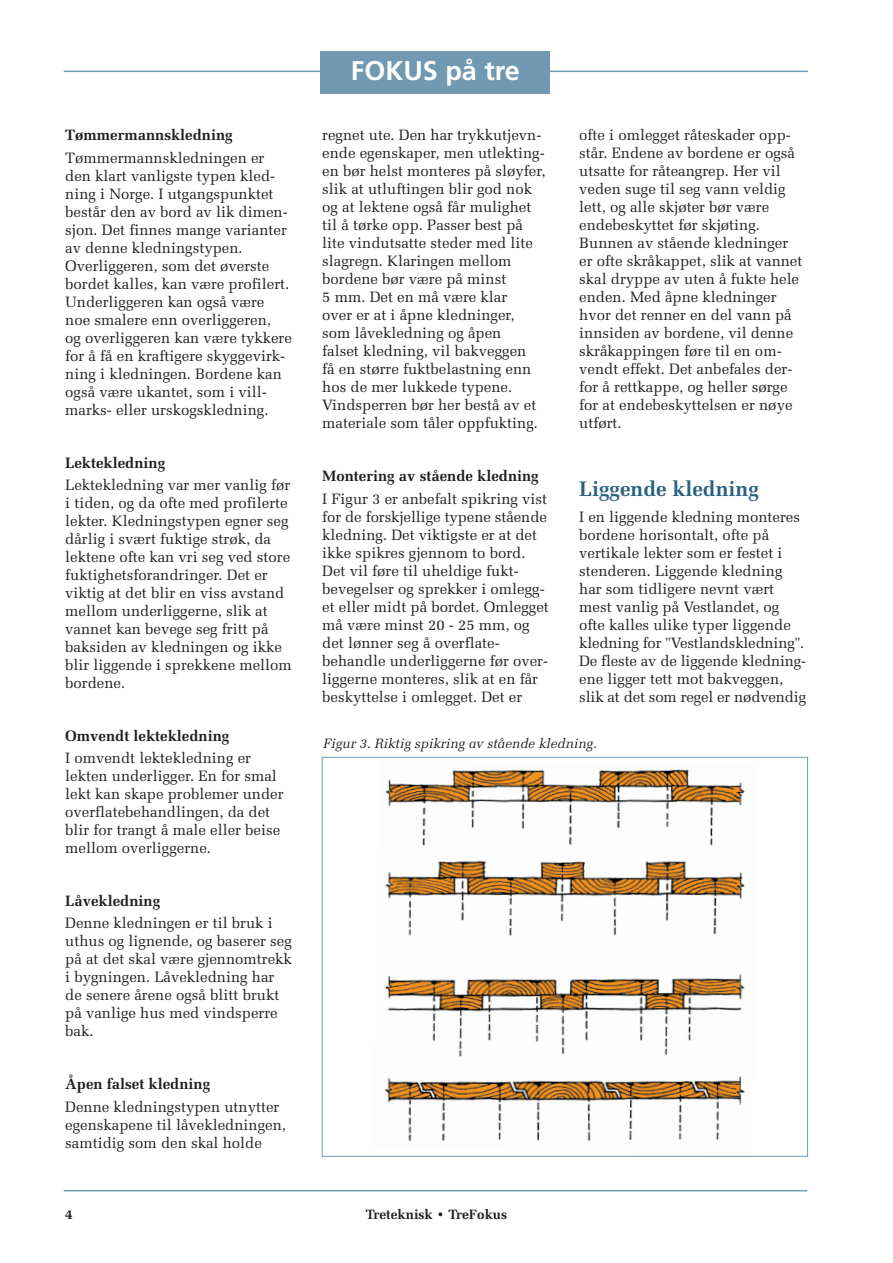
<style>
.page{position:relative;width:893px;height:1263px;background:#fff}
.page>*{position:absolute;margin:0;border:0;box-sizing:border-box;transform-origin:0 0}
.t1{font:700 27px "Frutiger";color:#fff}
.t2{font:700 21px "Melior";color:#2b627f}
.t3{font:15px/18px "Melior";color:#231f20}
.t4{font:700 15px "Melior";color:#231f20}
.t5{font:italic 13.5px "Melior";color:#231f20}
.t6{font:700 13.5px "Melior";color:#231f20}
</style>
<div class="page">
<hr style="left:64px;top:71px;width:744px;height:1px;background:#7199b1">
<hr style="left:64px;top:1190px;width:743px;height:1px;background:#7199b1">
<img style="left:384px;top:769px;width:361px;height:373px">
<div style="left:321px;top:51px;width:229px;height:43px;background:#7199b1"></div>
<p class="t4" style="left:65px;top:126px;width:169px">Tømmermannskledning</p>
<p class="t3" style="left:65px;top:148px;width:228px">Tømmermannskledningen er den klart vanligste typen kled&shy;ning i Norge. I utgangspunktet består den av bord av lik dimen&shy;sjon. Det finnes mange varianter av denne kledningstypen.<br>Overliggeren, som det øverste bordet kalles, kan være profilert.<br>Underliggeren kan også være noe smalere enn overliggeren,<br>og overliggeren kan være tykkere for å få en kraftigere skyggevirk&shy;ning i kledningen. Bordene kan også være ukantet, som i vill&shy;marks- eller urskogskledning.</p>
<p class="t4" style="left:65px;top:454px;width:101px">Lektekledning</p>
<p class="t3" style="left:65px;top:476px;width:228px">Lektekledning var mer vanlig før i tiden, og da ofte med profilerte lekter. Kledningstypen egner seg dårlig i svært fuktige strøk, da lektene ofte kan vri seg ved store fuktighetsforandringer. Det er viktig at det blir en viss avstand mellom underliggerne, slik at vannet kan bevege seg fritt på baksiden av kledningen og ikke blir liggende i sprekkene mellom bordene.</p>
<p class="t4" style="left:65px;top:727px;width:166px">Omvendt lektekledning</p>
<p class="t3" style="left:65px;top:749px;width:220px">I omvendt lektekledning er lekten underligger. En for smal lekt kan skape problemer under overflatebehandlingen, da det blir for trangt å male eller beise mellom overliggerne.</p>
<p class="t4" style="left:65px;top:892px;width:96px">Låvekledning</p>
<p class="t3" style="left:65px;top:914px;width:228px">Denne kledningen er til bruk i uthus og lignende, og baserer seg på at det skal være gjennomtrekk i bygningen. Låvekledning har de senere årene også blitt brukt på vanlige hus med vindsperre bak.</p>
<p class="t4" style="left:65px;top:1075px;width:146px">Åpen falset kledning</p>
<p class="t3" style="left:65px;top:1097px;width:222px">Denne kledningstypen utnytter egenskapene til låvekledningen, samtidig som den skal holde</p>
<p class="t6" style="left:65px;top:1207px;width:9px">4</p>
<h1 class="t1" style="left:351px;top:59px;width:171px">FOKUS på tre</h1>
<p class="t3" style="left:322px;top:126px;width:225px">regnet ute. Den har trykkutjevn&shy;ende egenskaper, men utlekting&shy;en bør helst monteres på sløyfer, slik at utluftingen blir god nok og at lektene også får mulighet til å tørke opp. Passer best på lite vindutsatte steder med lite slagregn. Klaringen mellom bordene bør være på minst<br>5 mm. Det en må være klar<br>over er at i åpne kledninger, som låvekledning og åpen<br>falset kledning, vil bakveggen<br>få en større fuktbelastning enn hos de mer lukkede typene.<br>Vindsperren bør her bestå av et materiale som tåler oppfukting.</p>
<p class="t4" style="left:322px;top:467px;width:218px">Montering av stående kledning</p>
<p class="t3" style="left:322px;top:489px;width:228px">I Figur 3 er anbefalt spikring vist for de forskjellige typene stående kledning. Det viktigste er at det ikke spikres gjennom to bord.<br>Det vil føre til uheldige fukt&shy;bevegelser og sprekker i omlegg&shy;et eller midt på bordet. Omlegget må være minst 20 - 25 mm, og det lønner seg å overflate&shy;behandle underliggerne før over&shy;liggerne monteres, slik at en får beskyttelse i omlegget. Det er</p>
<p class="t3" style="left:579px;top:126px;width:225px">ofte i omlegget råteskader opp&shy;står. Endene av bordene er også utsatte for råteangrep. Her vil veden suge til seg vann veldig lett, og alle skjøter bør være endebeskyttet før skjøting.<br>Bunnen av stående kledninger er ofte skråkappet, slik at vannet skal dryppe av uten å fukte hele enden. Med åpne kledninger hvor det renner en del vann på innsiden av bordene, vil denne skråkappingen føre til en om&shy;vendt effekt. Det anbefales der&shy;for å rettkappe, og heller sørge for at endebeskyttelsen er nøye utført.</p>
<h2 class="t2" style="left:579px;top:476px;width:181px">Liggende kledning</h2>
<p class="t3" style="left:579px;top:508px;width:228px">I en liggende kledning monteres bordene horisontalt, ofte på vertikale lekter som er festet i stenderen. Liggende kledning har som tidligere nevnt vært mest vanlig på Vestlandet, og ofte kalles ulike typer liggende kledning for "Vestlandskledning".<br>De fleste av de liggende kledning&shy;ene ligger tett mot bakveggen, slik at det som regel er nødvendig</p>
<p class="t5" style="left:323px;top:736px;width:275px">Figur 3. Riktig spikring av stående kledning.</p>
<p class="t6" style="left:366px;top:1207px;width:143px">Treteknisk • TreFokus</p>
</div>
